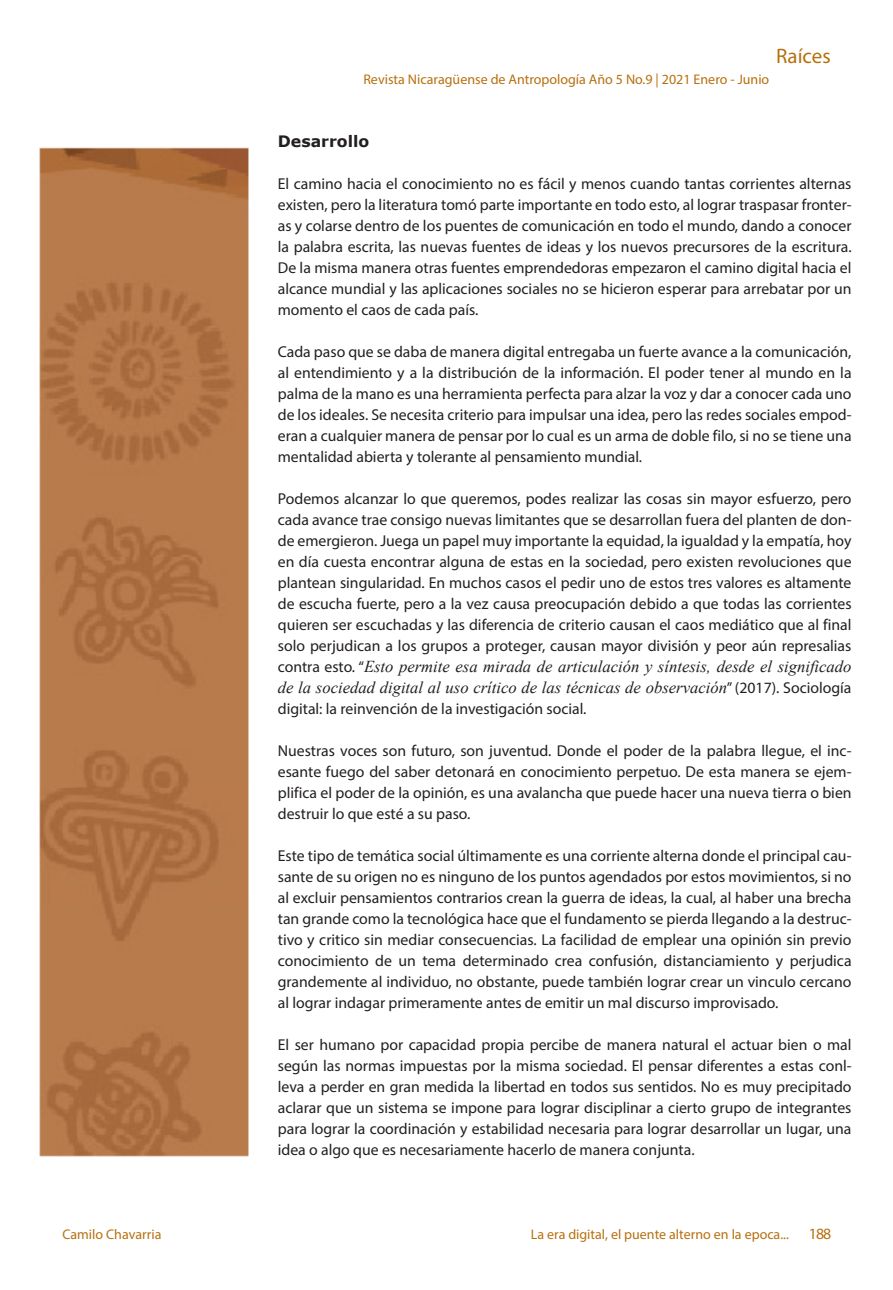
<style>
.page{position:relative;width:893px;height:1290px;background:#fff}
.page>*{position:absolute;margin:0;border:0;box-sizing:border-box;transform-origin:0 0}
.t1{font:21px "Myriad Pro";color:#b7700f}
.t2{font:italic 16.62px/21px "Times New Roman";color:#231f20}
.t3{font:15.75px/21px "Myriad Pro";color:#231f20;text-align:justify}
.t4{font:700 15.75px "Verdana";color:#231f20}
.t5{font:15.75px "Myriad Pro";color:#b7700f}
.t6{font:14px "Myriad Pro";color:#b7700f}
.s1{font-family:"Myriad Pro";font-style:normal;font-size:15.75px}
</style>
<div class="page">
<img style="left:39px;top:147px;width:210px;height:1010px">
<p class="t6" style="left:363px;top:71px;width:407px">Revista Nicaragüense de Antropología Año 5 No.9 | 2021 Enero - Junio</p>
<h1 class="t1" style="left:776px;top:43px;width:56px">Raíces</h1>
<p class="t4" style="left:278px;top:130px;width:93px">Desarrollo</p>
<p class="t3" style="left:278px;top:173px;width:575px">El camino hacia el conocimiento no es fácil y menos cuando tantas corrientes alternas existen, pero la literatura tomó parte importante en todo esto, al lograr traspasar fronter&shy;as y colarse dentro de los puentes de comunicación en todo el mundo, dando a conocer la palabra escrita, las nuevas fuentes de ideas y los nuevos precursores de la escritura.<br>De la misma manera otras fuentes emprendedoras empezaron el camino digital hacia el alcance mundial y las aplicaciones sociales no se hicieron esperar para arrebatar por un momento el caos de cada país.</p>
<p class="t3" style="left:278px;top:341px;width:575px">Cada paso que se daba de manera digital entregaba un fuerte avance a la comunicación, al entendimiento y a la distribución de la información. El poder tener al mundo en la palma de la mano es una herramienta perfecta para alzar la voz y dar a conocer cada uno de los ideales. Se necesita criterio para impulsar una idea, pero las redes sociales empod&shy;eran a cualquier manera de pensar por lo cual es un arma de doble filo, si no se tiene una mentalidad abierta y tolerante al pensamiento mundial.</p>
<p class="t3" style="left:278px;top:488px;width:575px">Podemos alcanzar lo que queremos, podes realizar las cosas sin mayor esfuerzo, pero cada avance trae consigo nuevas limitantes que se desarrollan fuera del planten de don&shy;de emergieron. Juega un papel muy importante la equidad, la igualdad y la empatía, hoy en día cuesta encontrar alguna de estas en la sociedad, pero existen revoluciones que plantean singularidad. En muchos casos el pedir uno de estos tres valores es altamente de escucha fuerte, pero a la vez causa preocupación debido a que todas las corrientes quieren ser escuchadas y las diferencia de criterio causan el caos mediático que al final solo perjudican a los grupos a proteger, causan mayor división y peor aún represalias</p>
<p class="t2" style="left:278px;top:656px;width:575px"><span class="s1">contra esto. “</span>Esto permite esa mirada de articulación y síntesis, desde el significado de la sociedad digital al uso crítico de las técnicas de observación<span class="s1">” (2017). Sociología</span></p>
<p class="t3" style="left:278px;top:698px;width:310px">digital: la reinvención de la investigación social.</p>
<p class="t3" style="left:278px;top:740px;width:575px">Nuestras voces son futuro, son juventud. Donde el poder de la palabra llegue, el inc&shy;esante fuego del saber detonará en conocimiento perpetuo. De esta manera se ejem&shy;plifica el poder de la opinión, es una avalancha que puede hacer una nueva tierra o bien destruir lo que esté a su paso.</p>
<p class="t3" style="left:278px;top:845px;width:575px">Este tipo de temática social últimamente es una corriente alterna donde el principal cau&shy;sante de su origen no es ninguno de los puntos agendados por estos movimientos, si no al excluir pensamientos contrarios crean la guerra de ideas, la cual, al haber una brecha tan grande como la tecnológica hace que el fundamento se pierda llegando a la destruc&shy;tivo y critico sin mediar consecuencias. La facilidad de emplear una opinión sin previo conocimiento de un tema determinado crea confusión, distanciamiento y perjudica grandemente al individuo, no obstante, puede también lograr crear un vinculo cercano al lograr indagar primeramente antes de emitir un mal discurso improvisado.</p>
<p class="t3" style="left:278px;top:1034px;width:575px">El ser humano por capacidad propia percibe de manera natural el actuar bien o mal según las normas impuestas por la misma sociedad. El pensar diferentes a estas conl&shy;leva a perder en gran medida la libertad en todos sus sentidos. No es muy precipitado aclarar que un sistema se impone para lograr disciplinar a cierto grupo de integrantes para lograr la coordinación y estabilidad necesaria para lograr desarrollar un lugar, una idea o algo que es necesariamente hacerlo de manera conjunta.</p>
<p class="t6" style="left:63px;top:1226px;width:100px">Camilo Chavarria</p>
<p class="t6" style="left:531px;top:1226px;width:260px">La era digital, el puente alterno en la epoca...</p>
<p class="t5" style="left:809px;top:1224px;width:24px">188</p>
</div>
